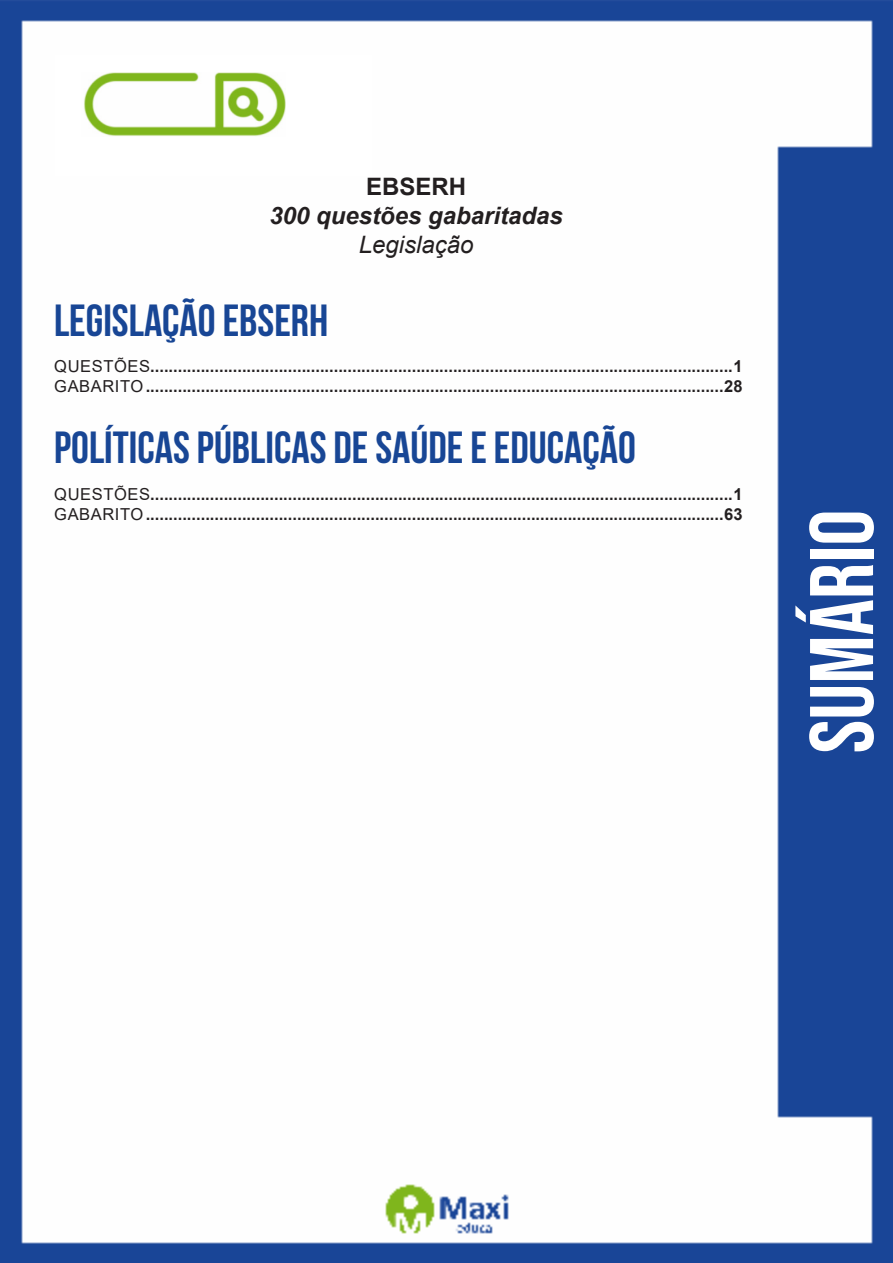
<style>
.page{position:relative;width:893px;height:1263px;background:#fff}
.page>*{position:absolute;margin:0;border:0;box-sizing:border-box;transform-origin:0 0}
.t1{font:90px "Bebas Neue";color:#fff}
.t2{font:700 45px "Bebas Neue";color:#184695}
.t3{font:italic 700 24px "Arial";color:#231f20}
.t4{font:italic 24px "Arial";color:#231f20}
.t5{font:700 24px "Arial";color:#231f20}
.t6{font:700 16.5px "Arial";color:#231f20}
.s1{font-weight:400}
</style>
<div class="page">
<img style="left:0;top:0;width:893px;height:1263px">
<div style="left:55px;top:55px;width:317px;height:121px;background:#fff"></div>
<img style="left:84px;top:72px;width:201px;height:64px">
<p class="t5" style="left:366px;top:170px;width:102px">EBSERH</p>
<p class="t3" style="left:269px;top:199px;width:295px">300 questões gabaritadas</p>
<p class="t4" style="left:359px;top:229px;width:116px">Legislação</p>
<p class="t2" style="left:54px;top:295px;width:276px">LEGISLAÇÃO EBSERH</p>
<p class="t6" style="left:54px;top:355px;width:690px"><span class="s1">QUESTÕES</span>...............................................................................................................................1</p>
<p class="t6" style="left:54px;top:375px;width:690px"><span class="s1">GABARITO</span>..............................................................................................................................28</p>
<p class="t2" style="left:54px;top:423px;width:583px">POLÍTICAS PÚBLICAS DE SAÚDE E EDUCAÇÃO</p>
<p class="t6" style="left:54px;top:483px;width:690px"><span class="s1">QUESTÕES</span>...............................................................................................................................1</p>
<p class="t6" style="left:54px;top:502px;width:690px"><span class="s1">GABARITO</span>..............................................................................................................................63</p>
<h1 class="t1" style="left:791px;top:753px;width:245px;rotate:-90deg">sumário</h1>
</div>
